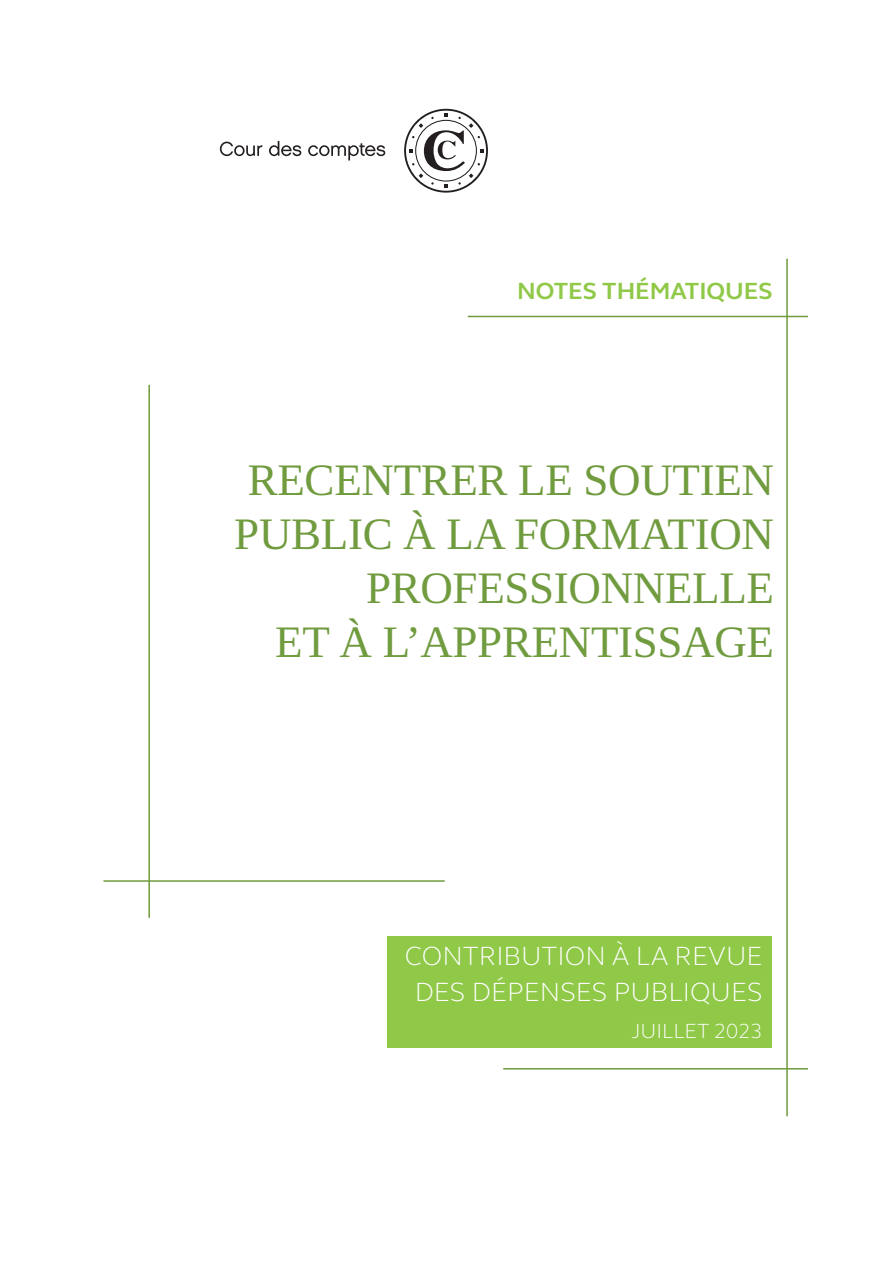
<style>
.page{position:relative;width:893px;height:1263px;background:#fff}
.page>*{position:absolute;margin:0;border:0;box-sizing:border-box;transform-origin:0 0}
.TITRE_COUV{font:45px/54px "Liberation Serif";letter-spacing:-.005em;color:#709b3e;text-align:right}
.t1{font:300 27px "FS Elliot";color:#fff}
.t2{font:700 24px "FS Elliot";color:#90c848}
.t3{font:300 21px "FS Elliot";color:#fff}
</style>
<div class="page">
<svg style="left:220px;top:142px;width:42px;height:14px"></svg>
<svg style="left:269px;top:141px;width:32px;height:15px"></svg>
<svg style="left:308px;top:143px;width:77px;height:17px"></svg>
<svg style="left:404px;top:109px;width:84px;height:84px"></svg>
<hr style="left:468px;top:316px;width:340px;height:1px;background:#709b3e">
<hr style="left:786px;top:259px;width:2px;height:857px;background:#709b3e">
<hr style="left:103px;top:880px;width:342px;height:2px;background:#709b3e">
<hr style="left:148px;top:385px;width:2px;height:533px;background:#709b3e">
<hr style="left:503px;top:1068px;width:305px;height:1px;background:#709b3e">
<div style="left:387px;top:936px;width:384px;height:111px;background:#90c848"></div>
<p class="t2" style="left:517px;top:274px;width:257px">NOTES THÉMATIQUES</p>
<p class="TITRE_COUV" style="left:234px;top:453px;width:541px">RECENTRER LE SOUTIEN<br>PUBLIC À LA FORMATION<br>PROFESSIONNELLE<br>ET À L’APPRENTISSAGE</p>
<p class="t1" style="left:405px;top:937px;width:359px">CONTRIBUTION À LA REVUE</p>
<p class="t1" style="left:415px;top:974px;width:349px">DES DÉPENSES PUBLIQUES</p>
<p class="t3" style="left:631px;top:1017px;width:133px">JUILLET 2023</p>
</div>
